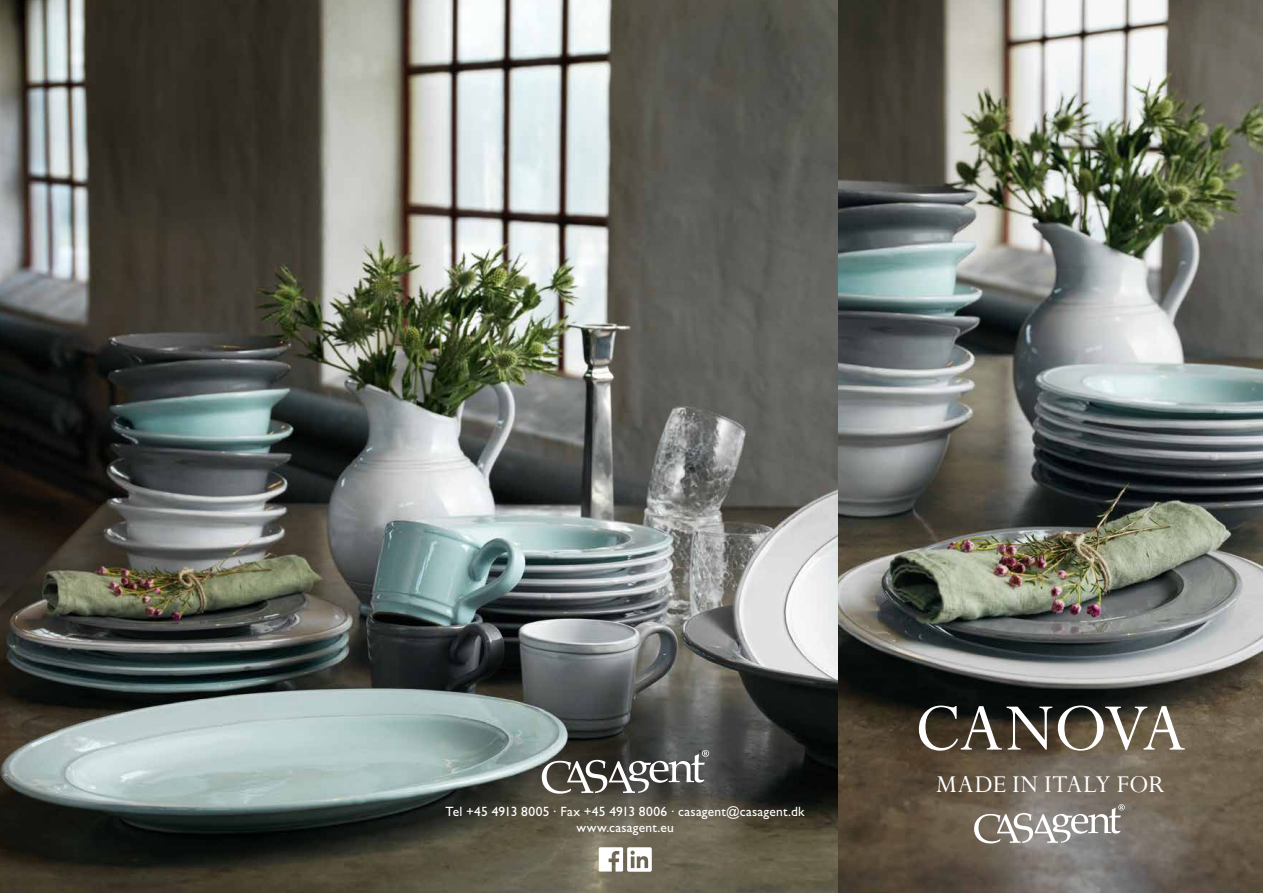
<style>
.page{position:relative;width:1263px;height:893px;background:#fff}
.page>*{position:absolute;margin:0;border:0;box-sizing:border-box;transform-origin:0 0}
.t1{font:75px "Perpetua";letter-spacing:-.025em;color:#fff}
.t2{font:27px "Perpetua";letter-spacing:.015em;color:#fff}
.t3{font:13.5px/16.2px "Gill Sans Std";letter-spacing:.02em;color:#fff;text-align:center}
</style>
<div class="page">
<img style="left:838px;top:0;width:425px;height:893px">
<img style="left:0;top:0;width:838px;height:893px">
<svg style="left:542px;top:750px;width:167px;height:44px"></svg>
<svg style="left:599px;top:847px;width:53px;height:25px"></svg>
<svg style="left:974px;top:804px;width:151px;height:39px"></svg>
<p class="t3" style="left:446px;top:804px;width:360px">Tel +45 4913 8005 · Fax +45 4913 8006 · casagent@casagent.dk www.casagent.eu</p>
<h1 class="t1" style="left:914px;top:681px;width:274px">CANOVA</h1>
<h2 class="t2" style="left:936px;top:767px;width:230px">MADE IN ITALY FOR</h2>
</div>
